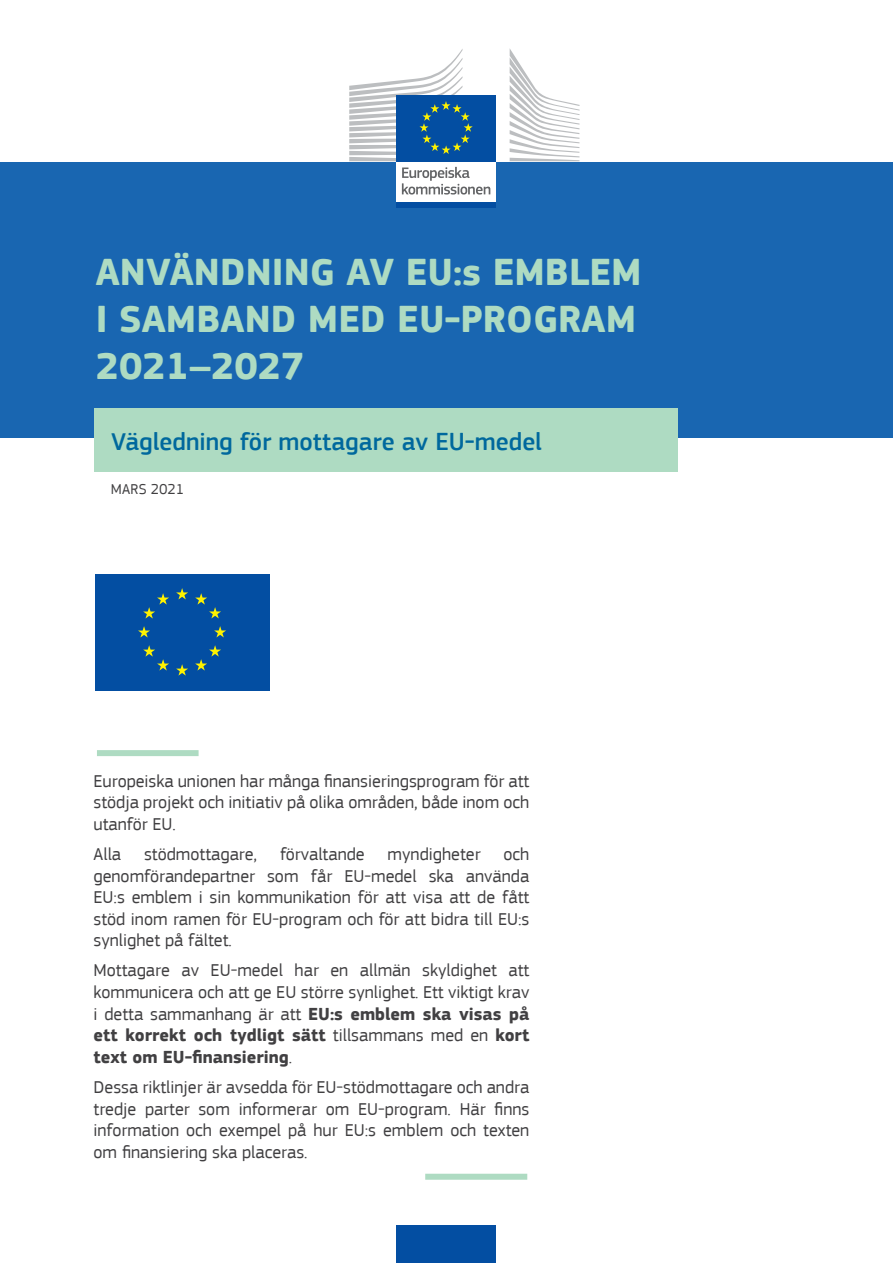
<style>
.page{position:relative;width:893px;height:1263px;background:#fff}
.page>*{position:absolute;margin:0;border:0;box-sizing:border-box;transform-origin:0 0}
.Doc_title{font:700 39px/46.8px "EC Square Sans Pro";color:#aedbc2}
.Doc_subtitle{font:500 25.5px "EC Square Sans Pro";color:#00689d}
.Body_cover{font:18px/21.6px "EC Square Sans Pro";color:#414042;text-align:justify}
.Body_cover_2{font:18px/21.6px "EC Square Sans Pro";color:#414042;text-align:justify}
.Body_cover_1{font:18px/21.6px "EC Square Sans Pro";color:#414042;text-align:justify}
.Doc_date{font:15px "EC Square Sans Pro";letter-spacing:.01em;color:#414042}
.s1{font-weight:700}
</style>
<div class="page">
<div style="left:0;top:162px;width:893px;height:276px;background:#1966b1"></div>
<div style="left:95px;top:409px;width:583px;height:63px;background:#aedbc2"></div>
<div style="left:97px;top:750px;width:102px;height:6px;background:#aedbc2"></div>
<div style="left:425px;top:1174px;width:102px;height:6px;background:#aedbc2"></div>
<div style="left:396px;top:159px;width:99px;height:44px;background:#fff"></div>
<div style="left:396px;top:95px;width:100px;height:66px;background:#034ea2"></div>
<svg style="left:349px;top:49px;width:124px;height:112px"></svg>
<div style="left:396px;top:202px;width:100px;height:6px;background:#034ea2"></div>
<svg style="left:510px;top:49px;width:69px;height:112px"></svg>
<svg style="left:402px;top:167px;width:88px;height:28px"></svg>
<div style="left:396px;top:1225px;width:100px;height:38px;background:#034ea2"></div>
<div style="left:94px;top:573px;width:177px;height:120px;background:linear-gradient(to right,#fff,#fff)"></div>
<div style="left:95px;top:574px;width:174px;height:116px;background:#034ea2"></div>
<svg style="left:176px;top:588px;width:12px;height:11px"></svg>
<svg style="left:143px;top:593px;width:26px;height:25px"></svg>
<svg style="left:138px;top:626px;width:12px;height:11px"></svg>
<svg style="left:143px;top:645px;width:26px;height:26px"></svg>
<svg style="left:176px;top:664px;width:12px;height:12px"></svg>
<svg style="left:195px;top:645px;width:26px;height:26px"></svg>
<svg style="left:214px;top:626px;width:12px;height:11px"></svg>
<svg style="left:195px;top:593px;width:26px;height:25px"></svg>
<p class="Doc_title" style="left:96px;top:250px;width:547px">ANVÄNDNING AV EU:s EMBLEM<br>I SAMBAND MED EU-PROGRAM<br>2021–2027</p>
<p class="Doc_subtitle" style="left:111px;top:426px;width:432px">Vägledning för mottagare av EU-medel</p>
<p class="Doc_date" style="left:111px;top:480px;width:75px">MARS 2021</p>
<p class="Body_cover_1" style="left:94px;top:770px;width:437px">Europeiska unionen har många finansieringsprogram för att stödja projekt och initiativ på olika områden, både inom och utanför EU.</p>
<p class="Body_cover" style="left:94px;top:843px;width:29px">Alla</p>
<p class="Body_cover" style="left:144px;top:843px;width:115px">stödmottagare,</p>
<p class="Body_cover" style="left:280px;top:843px;width:86px">förvaltande</p>
<p class="Body_cover" style="left:388px;top:843px;width:94px">myndigheter</p>
<p class="Body_cover" style="left:94px;top:843px;width:437px;text-indent:410px">och genomförandepartner som får EU-medel ska använda EU:s emblem i sin kommunikation för att visa att de fått stöd inom ramen för EU-program och för att bidra till EU:s synlighet på fältet.</p>
<p class="Body_cover" style="left:94px;top:960px;width:437px">Mottagare av EU-medel har en allmän skyldighet att kommunicera och att ge EU större synlighet. Ett viktigt krav i detta sammanhang är att <span class="s1">EU:s emblem ska visas på ett korrekt och tydligt sätt</span> tillsammans med en <span class="s1">kort text om EU-finansiering</span>.</p>
<p class="Body_cover_2" style="left:94px;top:1076px;width:437px">Dessa riktlinjer är avsedda för EU-stödmottagare och andra tredje parter som informerar om EU-program. Här finns information och exempel på hur EU:s emblem och texten om finansiering ska placeras.</p>
</div>
